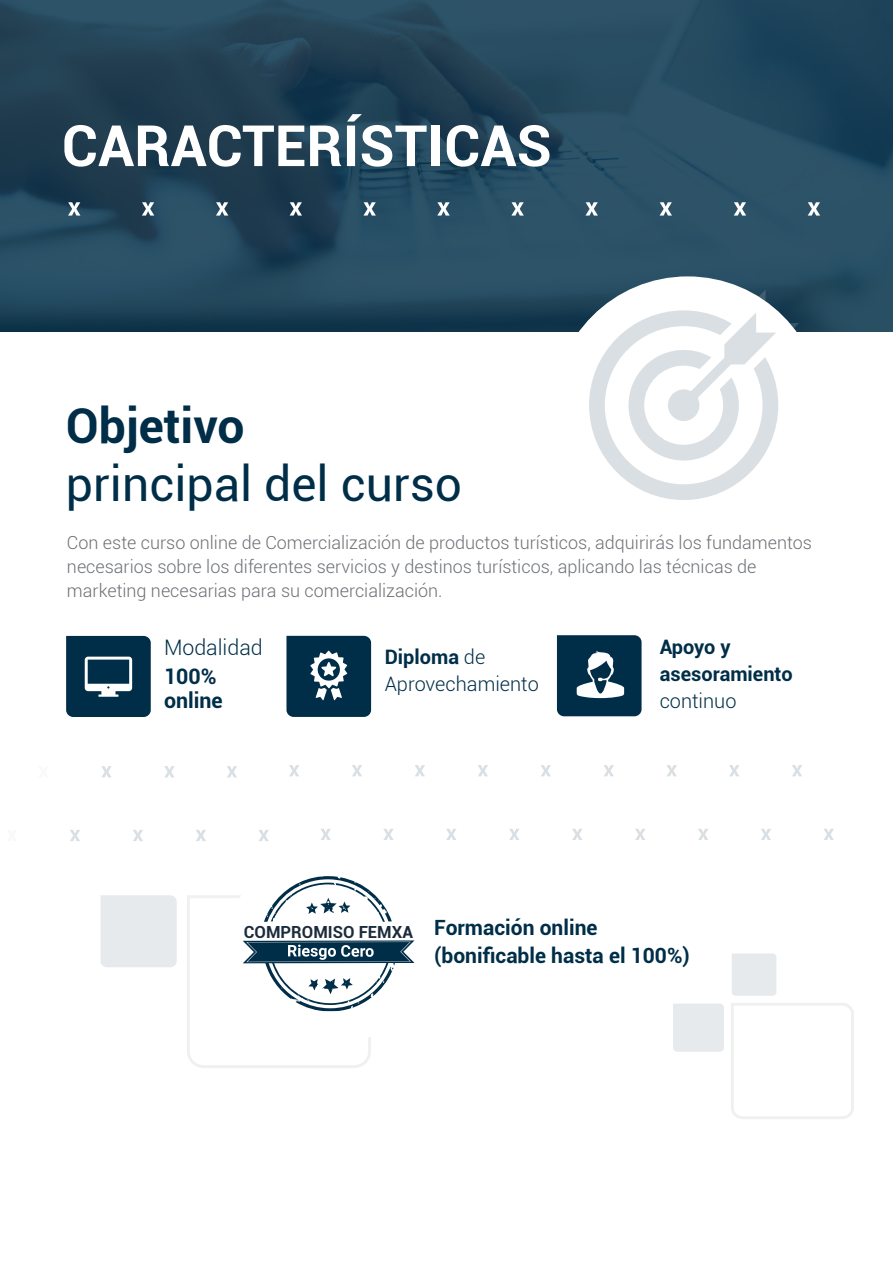
<style>
.page{position:relative;width:893px;height:1263px;background:#fff}
.page>*{position:absolute;margin:0;border:0;box-sizing:border-box;transform-origin:0 0}
.t1{font:700 57px "Roboto";color:#fff}
.t2{font:48px "Roboto";color:#002e48}
.t3{font:700 48px "Roboto";color:#002e48}
.t4{font:700 21.3px "Roboto";color:#002e48}
.t5{font:300 21.3px "Roboto";color:#002e48}
.t6{font:700 21px "Roboto";color:#002e48}
.t7{font:300 19.95px/27px "Roboto";color:#002e48}
.t8{font:700 19.95px "Roboto";color:#002e48}
.t9{font:300 18px/24px "Roboto";color:#6c7075}
.t10{font:700 16.65px "Roboto";color:#1c2b3b}
.s1{font-weight:700}
</style>
<div class="page">
<svg style="left:227px;top:766px;width:10px;height:11px"></svg>
<svg style="left:164px;top:766px;width:11px;height:11px"></svg>
<svg style="left:101px;top:766px;width:11px;height:11px"></svg>
<svg style="left:259px;top:830px;width:10px;height:11px"></svg>
<svg style="left:196px;top:830px;width:10px;height:11px"></svg>
<svg style="left:70px;top:830px;width:10px;height:11px"></svg>
<svg style="left:133px;top:830px;width:10px;height:11px"></svg>
<svg style="left:0;top:0;width:893px;height:332px;background:#23475c"></svg>
<svg style="left:68px;top:202px;width:12px;height:14px"></svg>
<svg style="left:142px;top:202px;width:12px;height:14px"></svg>
<svg style="left:216px;top:202px;width:12px;height:14px"></svg>
<svg style="left:290px;top:202px;width:12px;height:14px"></svg>
<svg style="left:363px;top:202px;width:13px;height:14px"></svg>
<svg style="left:437px;top:202px;width:13px;height:14px"></svg>
<svg style="left:585px;top:202px;width:13px;height:14px"></svg>
<svg style="left:511px;top:202px;width:13px;height:14px"></svg>
<svg style="left:808px;top:202px;width:12px;height:14px"></svg>
<svg style="left:734px;top:202px;width:12px;height:14px"></svg>
<svg style="left:660px;top:202px;width:12px;height:14px"></svg>
<svg style="left:66px;top:636px;width:85px;height:81px;background:#1c455c"></svg>
<svg style="left:557px;top:635px;width:85px;height:81px;background:#264d63"></svg>
<svg style="left:286px;top:636px;width:85px;height:81px;background:#20485f"></svg>
<div style="left:553px;top:276px;width:269px;height:270px;background:#fff;border-radius:50%"></div>
<svg style="left:589px;top:290px;width:210px;height:210px"></svg>
<div style="left:668px;top:389px;width:31px;height:32px;background:#d9dfe3;border-radius:50%"></div>
<svg style="left:792px;top:765px;width:10px;height:11px"></svg>
<svg style="left:729px;top:765px;width:10px;height:11px"></svg>
<svg style="left:667px;top:765px;width:10px;height:11px"></svg>
<svg style="left:604px;top:765px;width:10px;height:11px"></svg>
<svg style="left:541px;top:765px;width:10px;height:11px"></svg>
<svg style="left:824px;top:829px;width:10px;height:11px"></svg>
<svg style="left:761px;top:829px;width:10px;height:11px"></svg>
<svg style="left:698px;top:829px;width:10px;height:11px"></svg>
<svg style="left:572px;top:829px;width:10px;height:11px"></svg>
<svg style="left:635px;top:829px;width:10px;height:11px"></svg>
<svg style="left:415px;top:765px;width:10px;height:11px"></svg>
<svg style="left:478px;top:765px;width:10px;height:11px"></svg>
<svg style="left:352px;top:765px;width:10px;height:11px"></svg>
<svg style="left:289px;top:765px;width:10px;height:11px"></svg>
<svg style="left:383px;top:829px;width:10px;height:11px"></svg>
<svg style="left:446px;top:829px;width:10px;height:11px"></svg>
<svg style="left:509px;top:829px;width:10px;height:11px"></svg>
<svg style="left:321px;top:829px;width:10px;height:11px"></svg>
<div style="left:100px;top:895px;width:77px;height:72px;background:#e6eaed"></div>
<svg style="left:187px;top:876px;width:227px;height:192px"></svg>
<svg style="left:673px;top:953px;width:181px;height:166px"></svg>
<p class="t1" style="left:62px;top:106px;width:492px">CARACTERÍSTICAS</p>
<p class="t3" style="left:66px;top:392px;width:180px">Objetivo</p>
<p class="t2" style="left:66px;top:450px;width:398px">principal del curso</p>
<p class="t9" style="left:67px;top:530px;width:747px">Con este curso online de Comercialización de productos turísticos, adquirirás los fundamentos necesarios sobre los diferentes servicios y destinos turísticos, aplicando las técnicas de marketing necesarias para su comercialización.</p>
<p class="t5" style="left:164px;top:633px;width:100px">Modalidad</p>
<p class="t4" style="left:164px;top:661px;width:54px">100%</p>
<p class="t4" style="left:164px;top:685px;width:60px">online</p>
<p class="t7" style="left:385px;top:643px;width:156px"><span class="s1">Diploma</span> de<br>Aprovechamiento</p>
<p class="t8" style="left:660px;top:633px;width:73px">Apoyo y</p>
<p class="t8" style="left:660px;top:660px;width:135px">asesoramiento</p>
<p class="t7" style="left:660px;top:687px;width:78px">continuo</p>
<p class="t10" style="left:244px;top:920px;width:171px">COMPROMISO FEMXA</p>
<p class="t6" style="left:434px;top:913px;width:165px">Formación online</p>
<p class="t6" style="left:434px;top:941px;width:257px">(bonificable hasta el 100%)</p>
</div>
